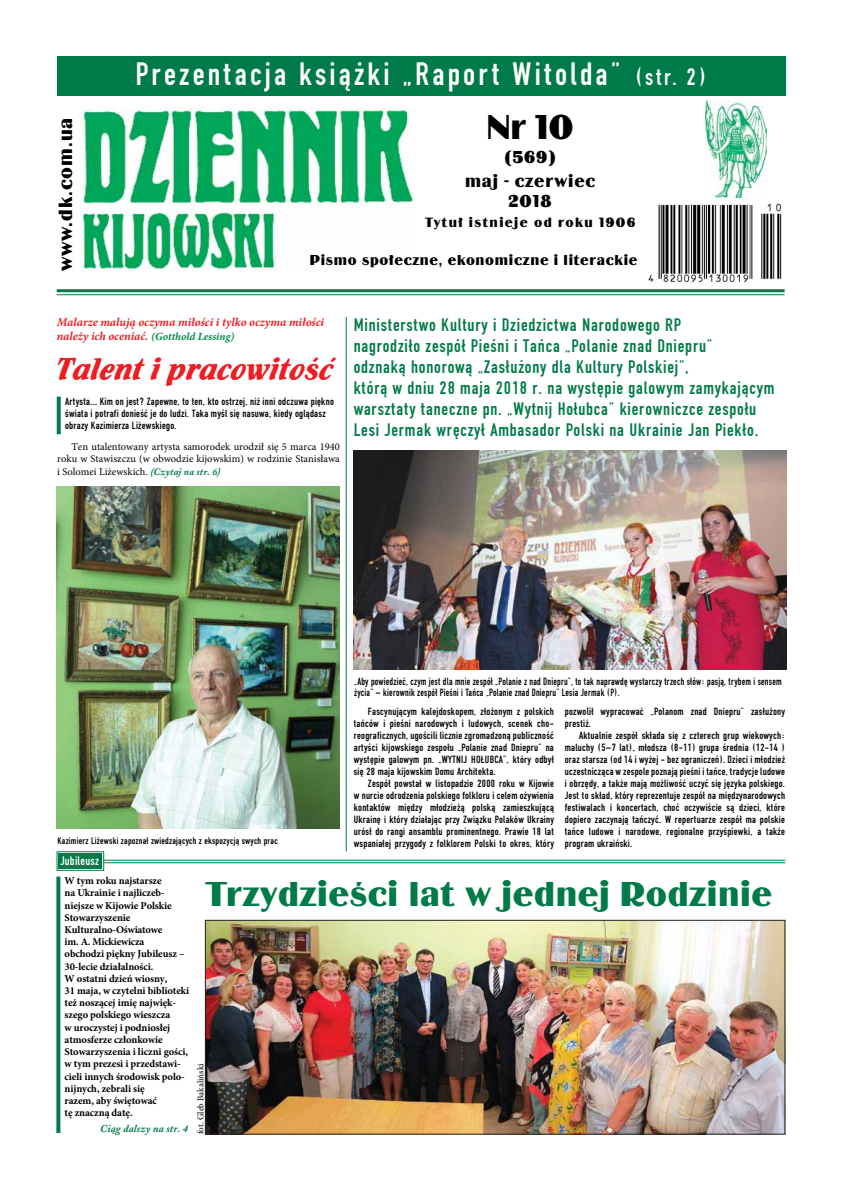
<style>
.page{position:relative;width:842px;height:1191px;background:#fff}
.page>*{position:absolute;margin:0;border:0;box-sizing:border-box;transform-origin:0 0}
.t1{font:36px "Binner DCE";letter-spacing:.02em;color:#007a48}
.t2{font:36px "Binner DCE";color:#000}
.t3{font:34px "Fette Eng DCE";letter-spacing:.09em;color:#fff}
.t4{font:33px "Flamenco DCE";letter-spacing:.02em;color:#ed1d24}
.t5{font:20px "Binner DCE";letter-spacing:.05em;color:#000}
.t6{font:19px/21px "Fette Eng DCE";letter-spacing:.04em;color:#007a48}
.t7{font:18px/24px "Binner DCE";letter-spacing:.05em;color:#000;text-align:center}
.t8{font:15px "Binner DCE";letter-spacing:.05em;color:#000}
.t9{font:14px "Binner DCE";letter-spacing:.1em;color:#000}
.t10{font:13px "Fette Eng DCE";letter-spacing:.02em;color:#fff}
.t11{font:italic 700 12px/14px "Minion Pro";color:#ed1d24}
.t12{font:11px/12px "Fette Eng DCE";letter-spacing:.02em;color:#000;text-align:justify}
.t13{font:11px/11px "Fette Eng DCE";letter-spacing:.02em;color:#000;scale:.91 1}
.t14{font:700 10.5px/12.2px "Minion Pro";letter-spacing:-.01em;color:#000}
.t15{font:10.5px/12.5px "Minion Pro";color:#000;text-align:justify}
.t16{font:italic 700 10.5px "Adobe Caslon CE";letter-spacing:.02em;color:#007a48}
.t17{font:10px "Fette Eng DCE";letter-spacing:.02em;color:#000}
.t18{font:9px "Minion Pro";color:#000}
.s1{font-size:25px}
.s2{font-size:11px;color:#008a4b}
.s3{font-family:"Adobe Caslon CE";font-weight:700;font-style:italic;font-size:10px;color:#007a48}
</style>
<div class="page">
<img style="left:80px;top:108px;width:334px;height:162px">
<div style="left:57px;top:57px;width:728px;height:39px;background:#007a48"></div>
<hr style="left:57px;top:289px;width:727px;height:3px;background:#007a48">
<hr style="left:57px;top:294px;width:727px;height:1px;background:#007a48">
<svg style="left:56px;top:851px;width:48px;height:20px"></svg>
<div style="left:60px;top:854px;width:41px;height:13px;border:1px solid #007a48"></div>
<hr style="left:104px;top:860px;width:681px;height:1px;background:#007d4b">
<hr style="left:104px;top:862px;width:681px;height:1px;background:#007d4b">
<hr style="left:346px;top:317px;width:1px;height:534px;background:#007d4b">
<svg style="left:57px;top:396px;width:4px;height:38px"></svg>
<img style="left:706px;top:101px;width:60px;height:96px">
<img style="left:207px;top:922px;width:576px;height:210px">
<img style="left:354px;top:450px;width:433px;height:219px">
<img style="left:56px;top:486px;width:284px;height:343px">
<svg style="left:56px;top:876px;width:4px;height:257px"></svg>
<img style="left:648px;top:203px;width:134px;height:79px">
<div style="left:205px;top:920px;width:580px;height:214px;border:1px solid #222223"></div>
<h3 class="t5" style="left:55px;top:271px;width:155px;rotate:-90deg">www.dk.com.ua</h3>
<h2 class="t3" style="left:136px;top:56px;width:572px">Prezentacja książki „Raport Witolda” <span class="s1">(str. 2)</span></h2>
<h1 class="t2" style="left:487px;top:107px;width:88px">Nr 10</h1>
<h3 class="t7" style="left:465px;top:145px;width:131px">(569)<br>maj - czerwiec</h3>
<h3 class="t7" style="left:508px;top:189px;width:45px">2018</h3>
<p class="t9" style="left:425px;top:215px;width:212px">Tytuł istnieje od roku 1906</p>
<h3 class="t8" style="left:310px;top:251px;width:329px">Pismo społeczne, ekonomiczne i literackie</h3>
<p class="t11" style="left:57px;top:315px;width:269px">Malarze malują oczyma miłości i tylko oczyma miłości należy ich oceniać. <span class="s2">(Gotthold Lessing)</span></p>
<h3 class="t4" style="left:56px;top:350px;width:278px">Talent i pracowitość</h3>
<p class="t12" style="left:65px;top:395px;width:270px;text-align:left">Artysta... Kim on jest? Zapewne, to ten, kto ostrzej, niż inni odczuwa piękno świata i potrafi donieść je do ludzi. Taka myśl się nasuwa, kiedy oglądasz obrazy Kazimierza Liżewskiego.</p>
<p class="t15" style="left:57px;top:440px;width:284px;text-indent:14px">Ten utalentowany artysta samorodek urodził się 5 marca 1940 roku w Stawiszczu (w obwodzie kijowskim) w rodzinie Stanisława i Solomei Liżewskich. <span class="s3">(Czytaj na str. 6)</span></p>
<p class="t6" style="left:354px;top:315px;width:422px">Ministerstwo Kultury i Dziedzictwa Narodowego RP<br>nagrodziło zespół Pieśni i Tańca „Polanie znad Dniepru”<br>odznaką honorową „Zasłużony dla Kultury Polskiej”,<br>którą w dniu 28 maja 2018 r. na występie galowym zamykającym warsztaty taneczne pn. „Wytnij Hołubca” kierowniczce zespołu Lesi Jermak wręczył Ambasador Polski na Ukrainie Jan Piekło.</p>
<p class="t17" style="left:57px;top:835px;width:222px">Kazimierz Liżewski zapoznał zwiedzających z ekspozycją swych prac</p>
<p class="t10" style="left:60px;top:854px;width:40px">Jubileusz</p>
<p class="t13" style="left:354px;top:676px;width:471px">„Aby powiedzieć, czym jest dla mnie zespół „Polanie z nad Dniepru”, to tak naprawdę wystarczy trzech słów: pasją, trybem i sensem życia” – kierownik zespół Pieśni i Tańca „Polanie znad Dniepru” Lesia Jermak (P).</p>
<p class="t12" style="left:354px;top:706px;width:202px;text-indent:14px">Fascynującym kalejdoskopem, złożonym z polskich tańców i pieśni narodowych i ludowych, scenek cho&shy;reograficznych, ugościli licznie zgromadzoną publiczność artyści kijowskiego zespołu „Polanie znad Dniepru” na występie galowym pn. „WYTNIJ HOŁUBCA”, który odbył się 28 maja kijowskim Domu Architekta.</p>
<p class="t12" style="left:354px;top:778px;width:202px;text-indent:14px">Zespół powstał w listopadzie 2000 roku w Kijowie w nurcie odrodzenia polskiego folkloru i celem ożywienia kontaktów między młodzieżą polską zamieszkującą Ukrainę i który działając przy Związku Polaków Ukrainy urósł do rangi ansamblu prominentnego. Prawie 18 lat wspaniałej przygody z folklorem Polski to okres, który</p>
<p class="t12" style="left:565px;top:706px;width:222px">pozwolił wypracować „Polanom znad Dniepru” zasłużony prestiż.</p>
<p class="t12" style="left:565px;top:730px;width:222px;text-indent:14px">Aktualnie zespół składa się z czterech grup wiekowych: maluchy (5–7 lat), młodsza (8-11) grupa średnia (12-14 ) oraz starsza (od 14 i wyżej - bez ograniczeń). Dzieci i młodzież uczestnicząca w zespole poznają pieśni i tańce, tradycje ludowe i obrzędy, a także mają możliwość uczyć się języka polskiego.<br>Jest to skład, który reprezentuje zespół na międzynarodowych festiwalach i koncertach, choć oczywiście są dzieci, które dopiero zaczynają tańczyć. W repertuarze zespół ma polskie tańce ludowe i narodowe, regionalne przyśpiewki, a także program ukraiński.</p>
<p class="t14" style="left:65px;top:874px;width:126px">W tym roku najstarsze<br>na Ukrainie i najliczeb&shy;niejsze w Kijowie Polskie<br>Stowarzyszenie<br>Kulturalno-Oświatowe<br>im. A. Mickiewicza<br>obchodzi piękny Jubileusz –<br>30-lecie działalności.<br>W ostatni dzień wiosny,<br>31 maja, w czytelni biblioteki też noszącej imię najwięk&shy;szego polskiego wieszcza<br>w uroczystej i podniosłej atmosferze członkowie<br>Stowarzyszenia i liczni gości, w tym prezesi i przedstawi&shy;cieli innych środowisk polo&shy;nijnych, zebrali się<br>razem, aby świętować<br>tę znaczną datę.</p>
<p class="t16" style="left:100px;top:1122px;width:90px">Ciąg dalszy na str. 4</p>
<h1 class="t1" style="left:205px;top:874px;width:568px">Trzydzieści lat w jednej Rodzinie</h1>
<p class="t18" style="left:195px;top:1134px;width:72px;rotate:-90deg">fot. Gleb Bakaliński</p>
</div>
